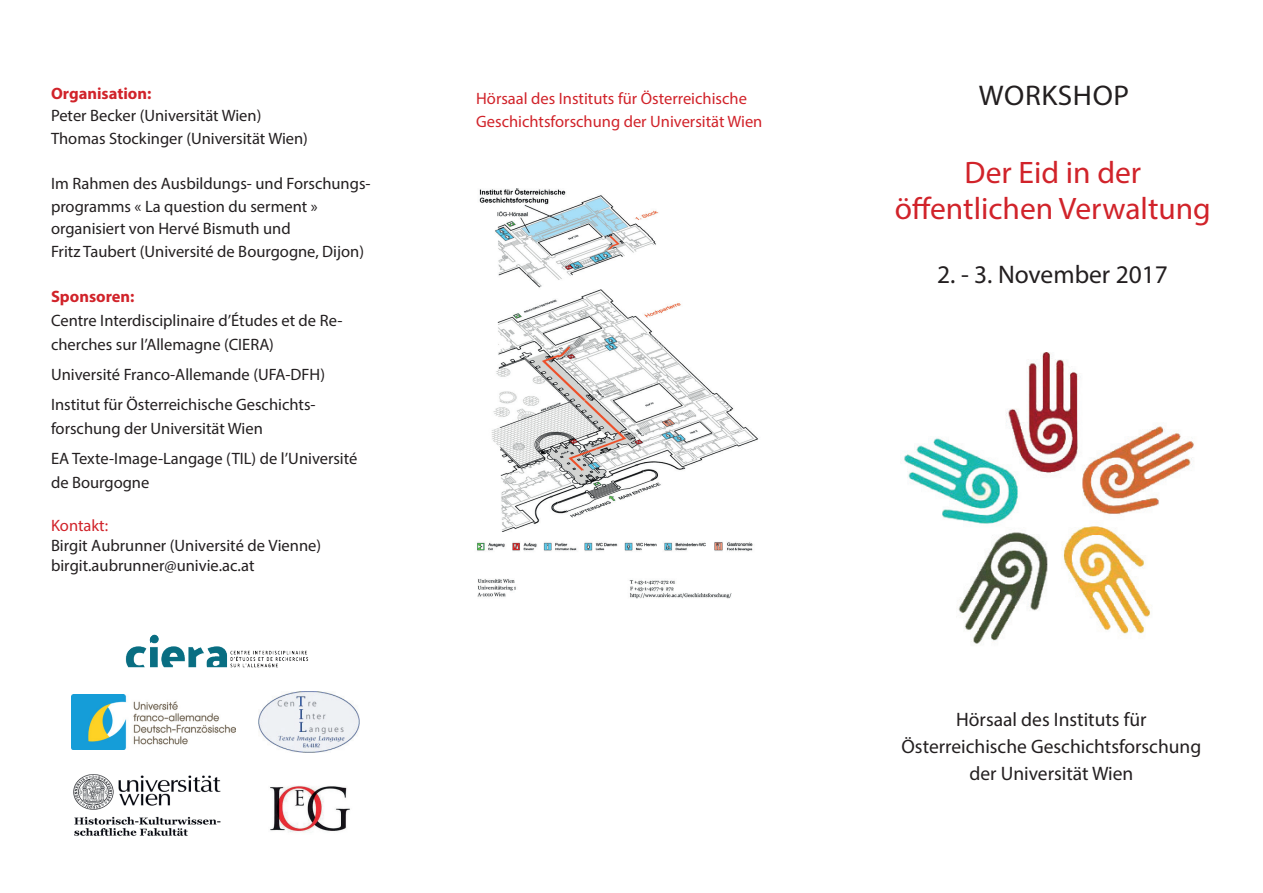
<style>
.page{position:relative;width:1263px;height:893px;background:#fff}
.page>*{position:absolute;margin:0;border:0;box-sizing:border-box;transform-origin:0 0}
.t1{font:31.2px/36px "Myriad Pro";color:#d1232a;text-align:center}
.t2{font:28.5px "Myriad Pro";letter-spacing:.02em;color:#231f20}
.t3{font:25.5px "Myriad Pro";color:#231f20}
.t4{font:19.5px/27px "Myriad Pro";color:#231f20;text-align:center}
.t5{font:16.5px/22.5px "Myriad Pro";color:#231f20}
.t6{font:16.5px/22.5px "Myriad Pro";color:#d1232a}
.t7{font:700 16.5px "Myriad Pro";color:#d1232a}
</style>
<div class="page">
<img style="left:73px;top:775px;width:148px;height:61px">
<img style="left:270px;top:785px;width:80px;height:48px">
<img style="left:113px;top:634px;width:196px;height:61px">
<img style="left:71px;top:695px;width:165px;height:54px">
<img style="left:259px;top:691px;width:100px;height:61px">
<img style="left:477px;top:188px;width:281px;height:411px">
<img style="left:904px;top:352px;width:290px;height:292px">
<p class="t7" style="left:51px;top:83px;width:102px">Organisation:</p>
<p class="t5" style="left:51px;top:104px;width:258px">Peter Becker (Universität Wien)<br>Thomas Stockinger (Universität Wien)</p>
<p class="t5" style="left:51px;top:172px;width:321px">Im Rahmen des Ausbildungs- und Forschungs&shy;programms « La question du serment » organisiert von Hervé Bismuth und<br>Fritz Taubert (Université de Bourgogne, Dijon)</p>
<p class="t7" style="left:51px;top:285px;width:85px">Sponsoren:</p>
<p class="t5" style="left:51px;top:308px;width:293px;line-height:24px">Centre Interdisciplinaire d’Études et de Re&shy;cherches sur l’Allemagne (CIERA)</p>
<p class="t5" style="left:51px;top:359px;width:276px;line-height:30px">Université Franco-Allemande (UFA-DFH)<br>Institut für Österreichische Geschichts-</p>
<p class="t5" style="left:51px;top:413px;width:308px;line-height:30px">forschung der Universität Wien<br>EA Texte-Image-Langage (TIL) de l’Université</p>
<p class="t5" style="left:51px;top:470px;width:100px">de Bourgogne</p>
<p class="t6" style="left:51px;top:514px;width:59px">Kontakt:</p>
<p class="t5" style="left:51px;top:535px;width:272px;line-height:19.8px">Birgit Aubrunner (Université de Vienne) birgit.aubrunner@univie.ac.at</p>
<p class="t6" style="left:476px;top:87px;width:288px">Hörsaal des Instituts für Österreichische<br>Geschichtsforschung der Universität Wien</p>
<h2 class="t2" style="left:979px;top:78px;width:152px">WORKSHOP</h2>
<h1 class="t1" style="left:895px;top:154px;width:317px">Der Eid in der öffentlichen Verwaltung</h1>
<h3 class="t3" style="left:937px;top:259px;width:232px">2. - 3. November 2017</h3>
<p class="t4" style="left:901px;top:706px;width:301px">Hörsaal des Instituts für<br>Österreichische Geschichtsforschung der Universität Wien</p>
</div>
